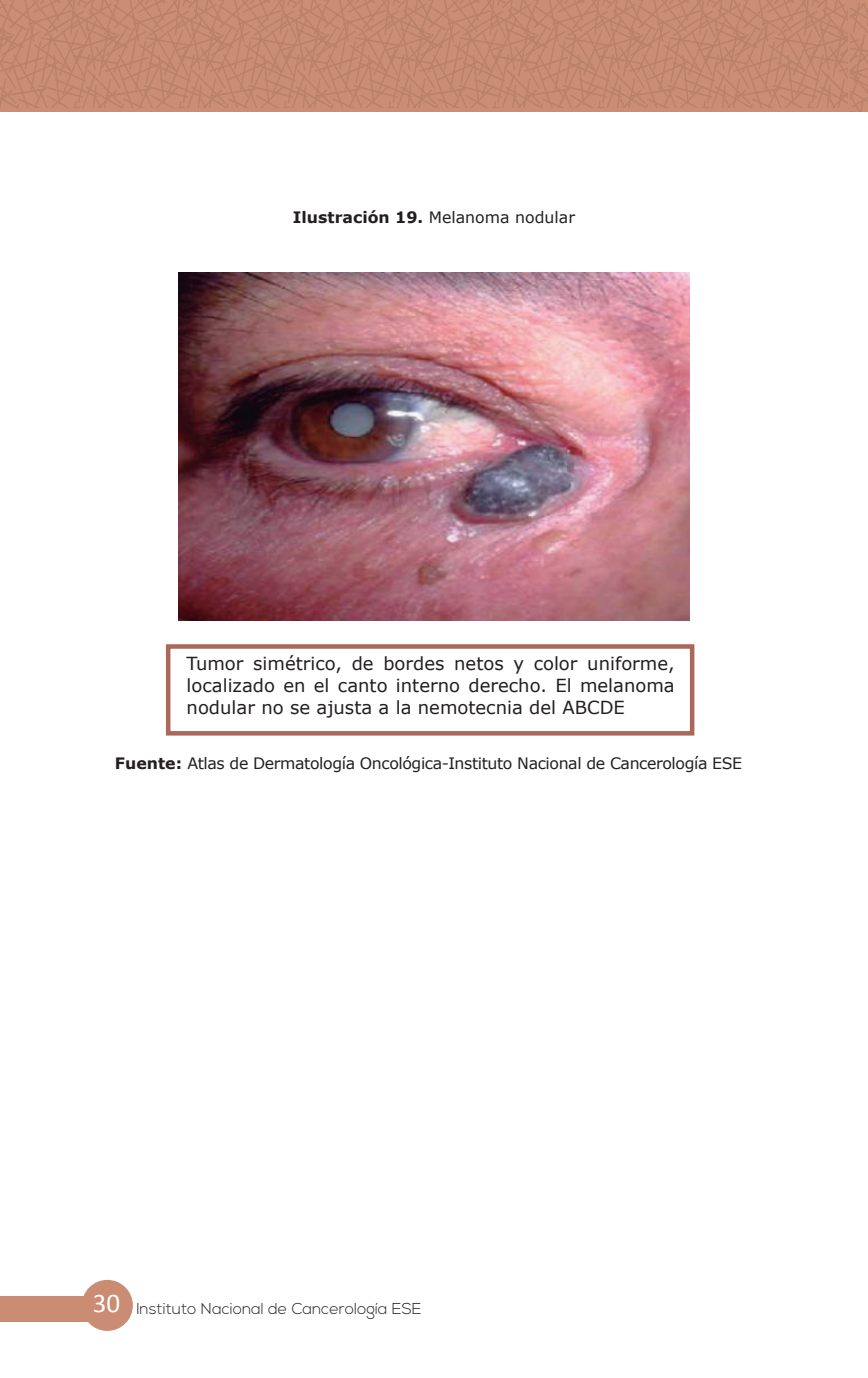
<style>
.page{position:relative;width:868px;height:1378px;background:#fff}
.page>*{position:absolute;margin:0;border:0;box-sizing:border-box;transform-origin:0 0}
.t1{font:18px/21.6px "Verdana";color:#231f20;text-align:justify}
.t2{font:15.75px "Verdana";letter-spacing:-.025em;color:#231f20}
.t3{font:300 15.75px "Nexa";color:#231f20}
.t4{font:15.75px "Verdana";color:#231f20}
.s1{font-weight:700}
.s2{font-family:"Calibri";font-weight:400;font-size:27px;color:#fff}
</style>
<div class="page">
<div style="left:848px;top:0;width:19px;height:111px;background:#ca8e74"></div>
<svg style="left:850px;top:3px;width:17px;height:108px"></svg>
<div style="left:0;top:1295px;width:116px;height:26px;background:#ca8d73"></div>
<div style="left:82px;top:1280px;width:51px;height:51px;background:#ca8d73;border-radius:50%"></div>
<div style="left:0;top:0;width:848px;height:111px;background:#ca8e74"></div>
<svg style="left:0;top:0;width:847px;height:108px"></svg>
<div style="left:166px;top:644px;width:528px;height:91px;border:4px solid #ab6758"></div>
<img style="left:179px;top:273px;width:510px;height:347px">
<p class="t4" style="left:293px;top:206px;width:283px"><span class="s1">Ilustración 19.</span> Melanoma nodular</p>
<p class="t1" style="left:187px;top:653px;width:489px">Tumor simétrico, de bordes netos y color uniforme, localizado en el canto interno derecho. El melanoma nodular no se ajusta a la nemotecnia del ABCDE</p>
<p class="t2" style="left:115px;top:752px;width:628px"><span class="s1">Fuente:</span> Atlas de Dermatología Oncológica-Instituto Nacional de Cancerología ESE</p>
<p class="t3" style="left:93px;top:1299px;width:330px"><span class="s2">30</span> Instituto Nacional de Cancerología ESE</p>
</div>
